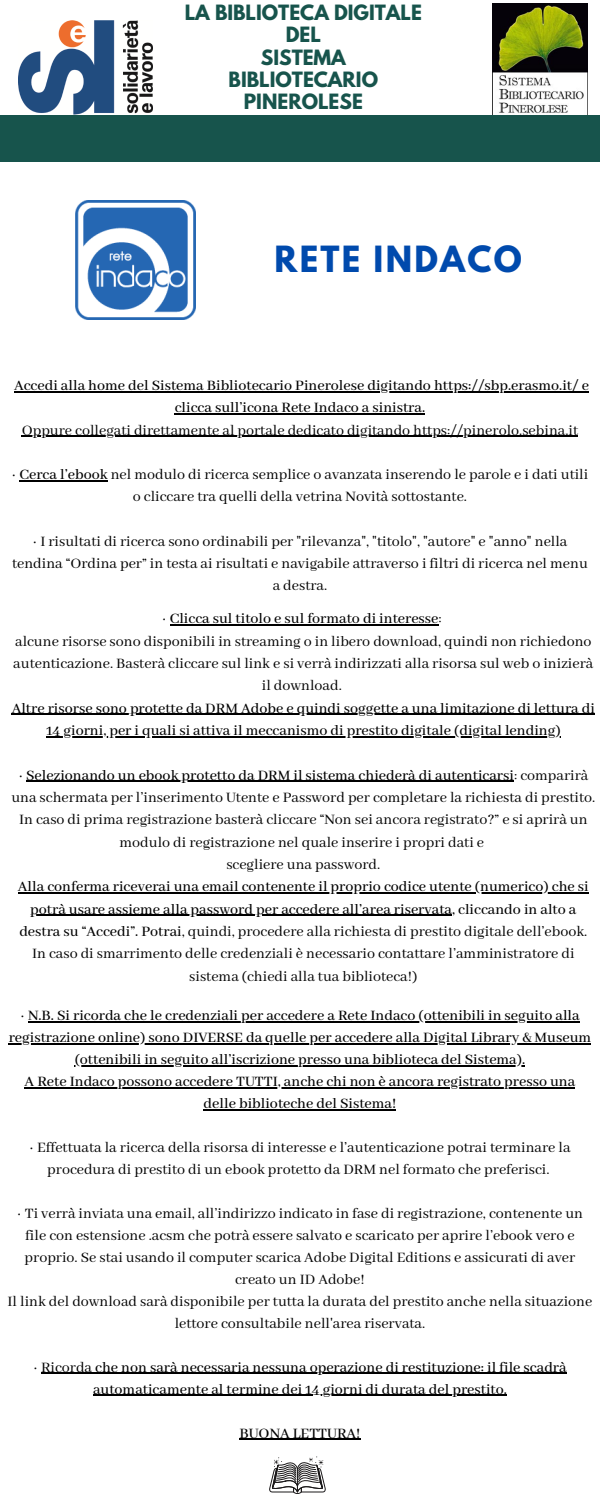
<style>
.page{position:relative;width:600px;height:1500px;background:#fff}
.page>*{position:absolute;margin:0;border:0;box-sizing:border-box;transform-origin:0 0}
.t1{font:700 32px "League Spartan";letter-spacing:.07em;color:#004aad}
.t2{font:700 18.7px/22.4px "League Spartan";color:#17544c;text-align:center}
.t3{font:16px/22.3px "Abhaya Libre";color:#000;text-align:center}
.t4{font:500 16px/22.3px "Abhaya Libre";color:#000;text-align:center}
.s1{font-weight:500}
.s2{font-weight:400}
</style>
<div class="page">
<img style="left:492px;top:4px;width:96px;height:111px">
<hr style="left:14px;top:391px;width:575px;height:2px;background:#000">
<hr style="left:175px;top:413px;width:250px;height:2px;background:#000">
<hr style="left:22px;top:436px;width:556px;height:1px;background:#000">
<hr style="left:19px;top:480px;width:89px;height:1px;background:#000">
<hr style="left:170px;top:625px;width:269px;height:1px;background:#000">
<hr style="left:12px;top:714px;width:583px;height:1px;background:#000">
<hr style="left:46px;top:736px;width:515px;height:1px;background:#000">
<hr style="left:26px;top:781px;width:488px;height:1px;background:#000">
<hr style="left:18px;top:892px;width:571px;height:2px;background:#000">
<hr style="left:30px;top:915px;width:422px;height:1px;background:#000">
<hr style="left:28px;top:1021px;width:552px;height:1px;background:#000">
<hr style="left:9px;top:1043px;width:582px;height:1px;background:#000">
<hr style="left:75px;top:1065px;width:450px;height:1px;background:#000">
<hr style="left:25px;top:1087px;width:550px;height:1px;background:#000">
<hr style="left:204px;top:1109px;width:192px;height:1px;background:#000">
<hr style="left:41px;top:1373px;width:51px;height:1px;background:#000">
<hr style="left:92px;top:1373px;width:475px;height:1px;background:#000">
<hr style="left:93px;top:1395px;width:414px;height:1px;background:#000">
<hr style="left:239px;top:1439px;width:122px;height:1px;background:#000">
<div style="left:0;top:116px;width:600px;height:45px;background:#17544c"></div>
<img style="left:18px;top:20px;width:134px;height:96px">
<img style="left:75px;top:200px;width:120px;height:119px">
<svg style="left:269px;top:1456px;width:57px;height:38px"></svg>
<p class="t2" style="left:185px;top:4px;width:239px">LA BIBLIOTECA DIGITALE<br>DEL<br>SISTEMA<br>BIBLIOTECARIO<br>PINEROLESE</p>
<h1 class="t1" style="left:275px;top:243px;width:249px">RETE INDACO</h1>
<p class="t4" style="left:14px;top:375px;width:576px">Accedi alla home del Sistema Bibliotecario Pinerolese digitando https://sbp.erasmo.it/ e clicca sull’icona Rete Indaco a sinistra.</p>
<p class="t3" style="left:22px;top:419px;width:558px">Oppure collegati direttamente al portale dedicato digitando https://pinerolo.sebina.it</p>
<p class="t3" style="left:12px;top:464px;width:578px">· <span class="s1">Cerca l’ebook</span> nel modulo di ricerca semplice o avanzata inserendo le parole e i dati utili o cliccare tra quelli della vetrina Novità sottostante.</p>
<p class="t3" style="left:12px;top:531px;width:577px">· I risultati di ricerca sono ordinabili per "rilevanza", "titolo", "autore" e "anno" nella tendina “Ordina per” in testa ai risultati e navigabile attraverso i filtri di ricerca nel menu a destra.</p>
<p class="t3" style="left:13px;top:608px;width:582px">· <span class="s1">Clicca sul titolo e sul formato di interesse</span>:<br>alcune risorse sono disponibili in streaming o in libero download, quindi non richiedono autenticazione. Basterà cliccare sul link e si verrà indirizzati alla risorsa sul web o inizierà il download.</p>
<p class="t4" style="left:12px;top:698px;width:585px">Altre risorse sono protette da DRM Adobe e quindi soggette a una limitazione di lettura di<br>14 giorni, per i quali si attiva il meccanismo di prestito digitale (digital lending)</p>
<p class="t3" style="left:11px;top:765px;width:586px">· <span class="s1">Selezionando un ebook protetto da DRM il sistema chiederà di autenticarsi</span>: comparirà una schermata per l’inserimento Utente e Password per completare la richiesta di prestito.<br>In caso di prima registrazione basterà cliccare “Non sei ancora registrato?” e si aprirà un modulo di registrazione nel quale inserire i propri dati e<br>scegliere una password.</p>
<p class="t4" style="left:18px;top:876px;width:572px">Alla conferma riceverai una email contenente il proprio codice utente (numerico) che si potrà usare assieme alla password per accedere all’area riservata, cliccando in alto a destra su “Accedi”. Potrai<span class="s2">, quindi, procedere alla richiesta di prestito digitale dell’ebook.<br>In caso di smarrimento delle credenziali è necessario contattare l’amministratore di sistema (chiedi alla tua biblioteca!)</span></p>
<p class="t4" style="left:9px;top:1005px;width:584px;line-height:22px"><span class="s2">·</span> N.B. Si ricorda che le credenziali per accedere a Rete Indaco (ottenibili in seguito alla registrazione online) sono DIVERSE da quelle per accedere alla Digital Library &amp; Museum (ottenibili in seguito all’iscrizione presso una biblioteca del Sistema).<br>A Rete Indaco possono accedere TUTTI, anche chi non è ancora registrato presso una delle biblioteche del Sistema!</p>
<p class="t3" style="left:29px;top:1137px;width:543px;line-height:22px">· Effettuata la ricerca della risorsa di interesse e l’autenticazione potrai terminare la procedura di prestito di un ebook protetto da DRM nel formato che preferisci.</p>
<p class="t3" style="left:8px;top:1203px;width:586px;line-height:22px">· Ti verrà inviata una email, all’indirizzo indicato in fase di registrazione, contenente un file con estensione .acsm che potrà essere salvato e scaricato per aprire l’ebook vero e proprio. Se stai usando il computer scarica Adobe Digital Editions e assicurati di aver creato un ID Adobe!<br>Il link del download sarà disponibile per tutta la durata del prestito anche nella situazione lettore consultabile nell'area riservata.</p>
<p class="t4" style="left:33px;top:1357px;width:535px;line-height:22px"><span class="s2">· Ricorda</span> che non sarà necessaria nessuna operazione di restituzione: il file scadrà automaticamente al termine dei 14 giorni di durata del prestito.</p>
<p class="t4" style="left:239px;top:1423px;width:123px">BUONA LETTURA!</p>
</div>
